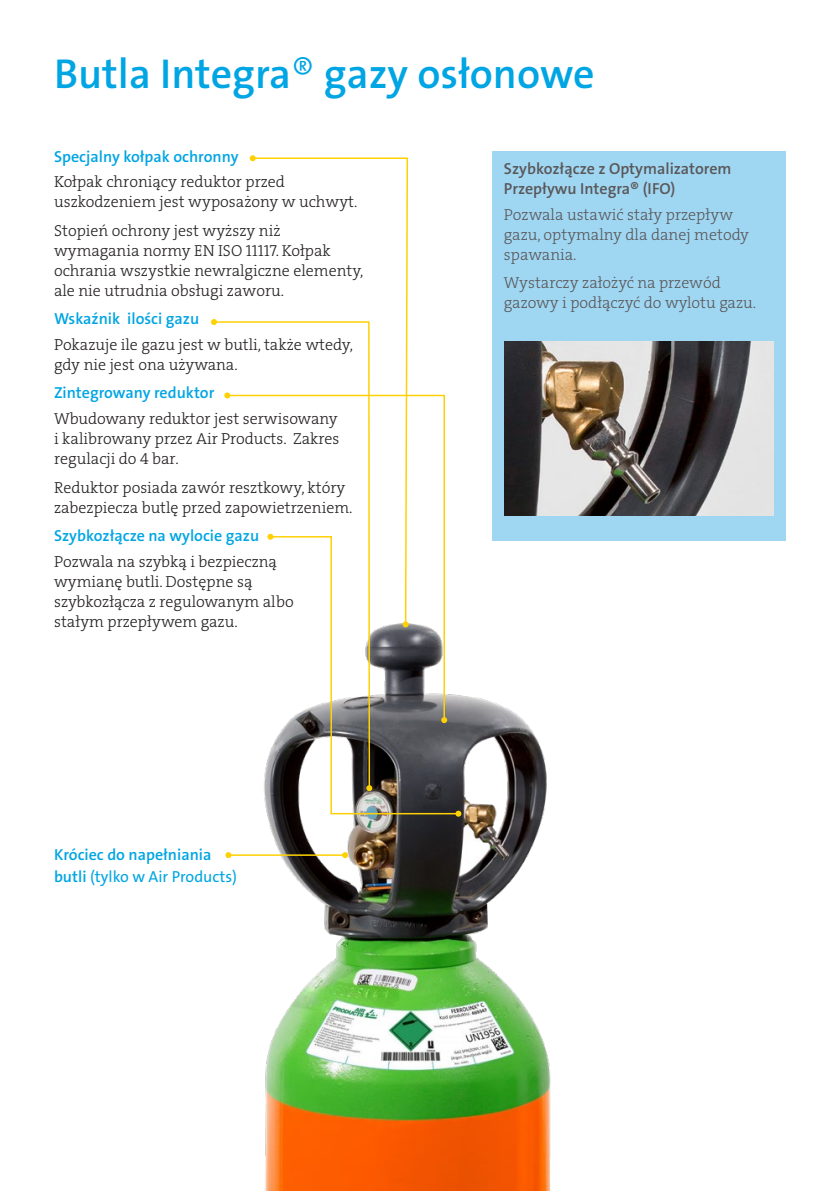
<style>
.page{position:relative;width:840px;height:1191px;background:#fff}
.page>*{position:absolute;margin:0;border:0;box-sizing:border-box;transform-origin:0 0}
.t1{font:600 42px "The Sans LF";color:#00a5e3}
.Subhead_level_2{font:16px/20px "The Serif LP3 Lig";color:#231f20}
.Subhead_level_2-2{font:600 16px/22px "The Sans LF";color:#00a5e3}
.t2{font:600 16px/20px "The Sans LF";color:#231f20}
.s1{font-weight:300}
.s2{font-weight:400}
</style>
<div class="page">
<img style="left:264px;top:695px;width:287px;height:496px">
<svg style="left:252px;top:157px;width:156px;height:237px"></svg>
<svg style="left:249px;top:155px;width:6px;height:6px"></svg>
<svg style="left:217px;top:320px;width:153px;height:469px"></svg>
<svg style="left:211px;top:319px;width:6px;height:6px"></svg>
<svg style="left:226px;top:394px;width:219px;height:327px"></svg>
<svg style="left:224px;top:392px;width:6px;height:6px"></svg>
<div style="left:492px;top:151px;width:293px;height:389px;background:#9fd7f3"></div>
<img style="left:504px;top:342px;width:269px;height:173px">
<svg style="left:269px;top:535px;width:190px;height:280px"></svg>
<svg style="left:267px;top:534px;width:6px;height:6px"></svg>
<svg style="left:455px;top:810px;width:6px;height:6px"></svg>
<hr style="left:228px;top:854px;width:117px;height:2px;background:#fed105">
<svg style="left:342px;top:852px;width:6px;height:6px"></svg>
<svg style="left:225px;top:852px;width:6px;height:6px"></svg>
<p class="t1" style="left:54px;top:47px;width:541px">Butla Integra<span class="s1">®</span> gazy osłonowe</p>
<p class="Subhead_level_2-2" style="left:54px;top:145px;width:186px">Specjalny kołpak ochronny</p>
<p class="Subhead_level_2" style="left:54px;top:172px;width:305px">Kołpak chroniący reduktor przed uszkodzeniem jest wyposażony w uchwyt.</p>
<p class="Subhead_level_2" style="left:54px;top:221px;width:311px">Stopień ochrony jest wyższy niż wymagania normy EN ISO 11117. Kołpak ochrania wszystkie newralgiczne elementy, ale nie utrudnia obsługi zaworu.</p>
<p class="Subhead_level_2-2" style="left:54px;top:308px;width:147px">Wskaźnik ilości gazu</p>
<p class="Subhead_level_2" style="left:54px;top:335px;width:300px">Pokazuje ile gazu jest w butli, także wtedy, gdy nie jest ona używana.</p>
<p class="Subhead_level_2-2" style="left:54px;top:382px;width:162px">Zintegrowany reduktor</p>
<p class="Subhead_level_2" style="left:54px;top:409px;width:287px;text-align:justify">Wbudowany reduktor jest serwisowany i kalibrowany przez Air Products. Zakres regulacji do 4 bar.</p>
<p class="Subhead_level_2" style="left:54px;top:477px;width:300px">Reduktor posiada zawór resztkowy, który zabezpiecza butlę przed zapowietrzeniem.</p>
<p class="Subhead_level_2-2" style="left:54px;top:524px;width:206px">Szybkozłącze na wylocie gazu</p>
<p class="Subhead_level_2" style="left:54px;top:551px;width:241px">Pozwala na szybką i bezpieczną wymianę butli. Dostępne są szybkozłącza z regulowanym albo stałym przepływem gazu.</p>
<p class="Subhead_level_2-2" style="left:54px;top:843px;width:184px">Króciec do napełniania butli <span class="s2">(tylko w Air Products)</span></p>
<p class="t2" style="left:503px;top:159px;width:229px">Szybkozłącze z Optymalizatorem<br>Przepływu Integra® (IFO)</p>
<p class="Subhead_level_2" style="left:503px;top:205px;width:246px">Pozwala ustawić stały przepływ gazu, optymalny dla danej metody spawania.</p>
<p class="Subhead_level_2" style="left:503px;top:273px;width:253px">Wystarczy założyć na przewód gazowy i podłączyć do wylotu gazu.</p>
</div>
